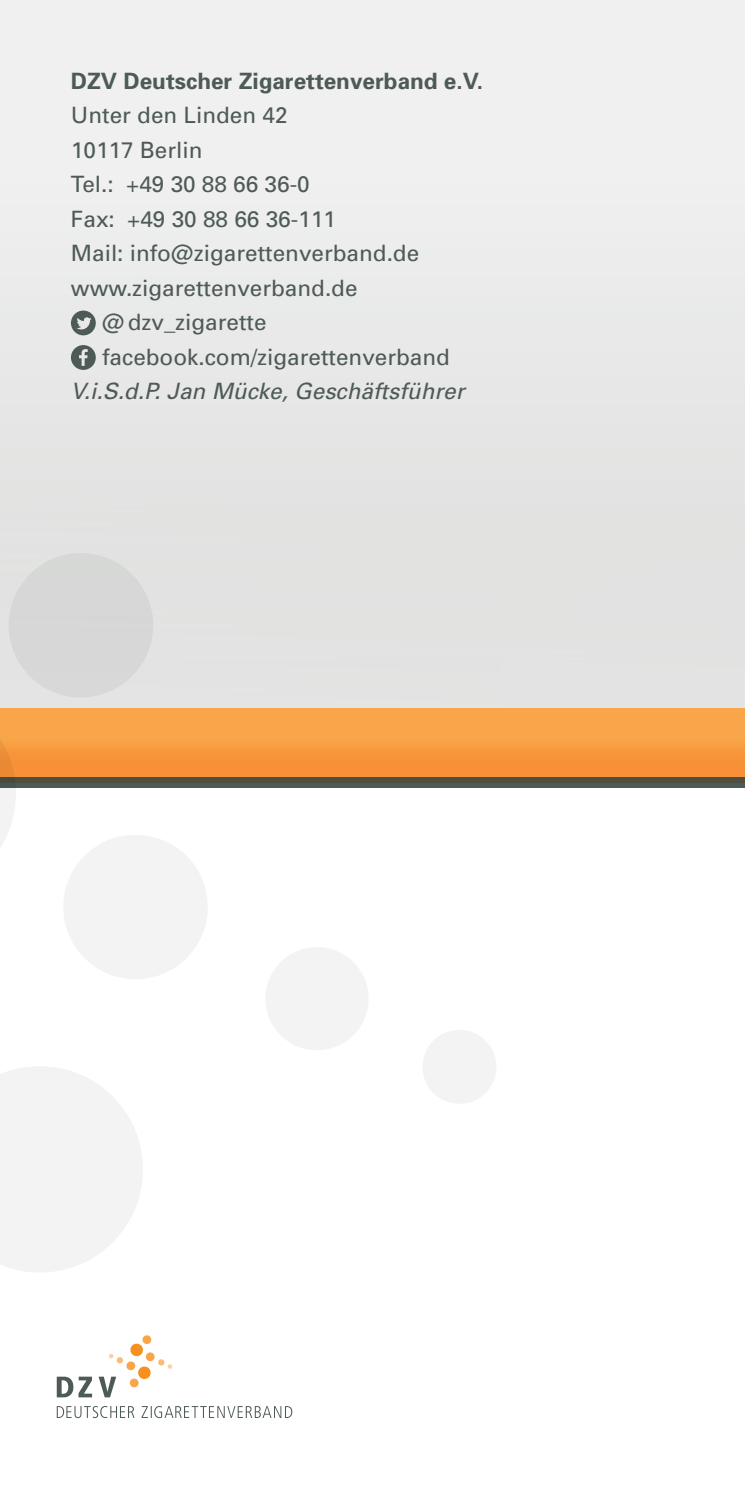
<style>
.page{position:relative;width:745px;height:1489px;background:#fff}
.page>*{position:absolute;margin:0;border:0;box-sizing:border-box;transform-origin:0 0}
.t1{font:22.5px "Univers";color:#4e5a55}
.t2{font:italic 22.5px "Univers";color:#4e5a55}
.t3{font:700 22.5px "Univers";color:#4e5a55}
</style>
<div class="page">
<div style="left:0;top:0;width:744px;height:740px;background:#e8e9e8"></div>
<svg style="left:215px;top:782px;width:529px;height:5px;background:#4d5751"></svg>
<svg style="left:215px;top:708px;width:529px;height:74px;background:#ec9741"></svg>
<svg style="left:71px;top:310px;width:25px;height:25px"></svg>
<svg style="left:71px;top:345px;width:25px;height:25px"></svg>
<svg style="left:57px;top:1406px;width:235px;height:11px"></svg>
<svg style="left:57px;top:1335px;width:115px;height:62px"></svg>
<svg style="left:0;top:1067px;width:143px;height:205px"></svg>
<svg style="left:266px;top:947px;width:102px;height:103px"></svg>
<svg style="left:0;top:553px;width:215px;height:426px"></svg>
<svg style="left:423px;top:1030px;width:73px;height:73px"></svg>
<p class="t3" style="left:71px;top:67px;width:413px">DZV Deutscher Zigarettenverband e.V.</p>
<p class="t1" style="left:71px;top:102px;width:218px">Unter den Linden 42</p>
<p class="t1" style="left:71px;top:137px;width:133px">10117 Berlin</p>
<p class="t1" style="left:71px;top:171px;width:240px">Tel.: +49 30 88 66 36-0</p>
<p class="t1" style="left:71px;top:206px;width:266px">Fax: +49 30 88 66 36-111</p>
<p class="t1" style="left:71px;top:240px;width:349px">Mail: info@zigarettenverband.de</p>
<p class="t1" style="left:71px;top:275px;width:288px">www.zigarettenverband.de</p>
<p class="t1" style="left:102px;top:309px;width:166px">@dzv_zigarette</p>
<p class="t1" style="left:102px;top:344px;width:349px">facebook.com/zigarettenverband</p>
<p class="t2" style="left:71px;top:378px;width:395px">V.i.S.d.P. Jan Mücke, Geschäftsführer</p>
</div>
